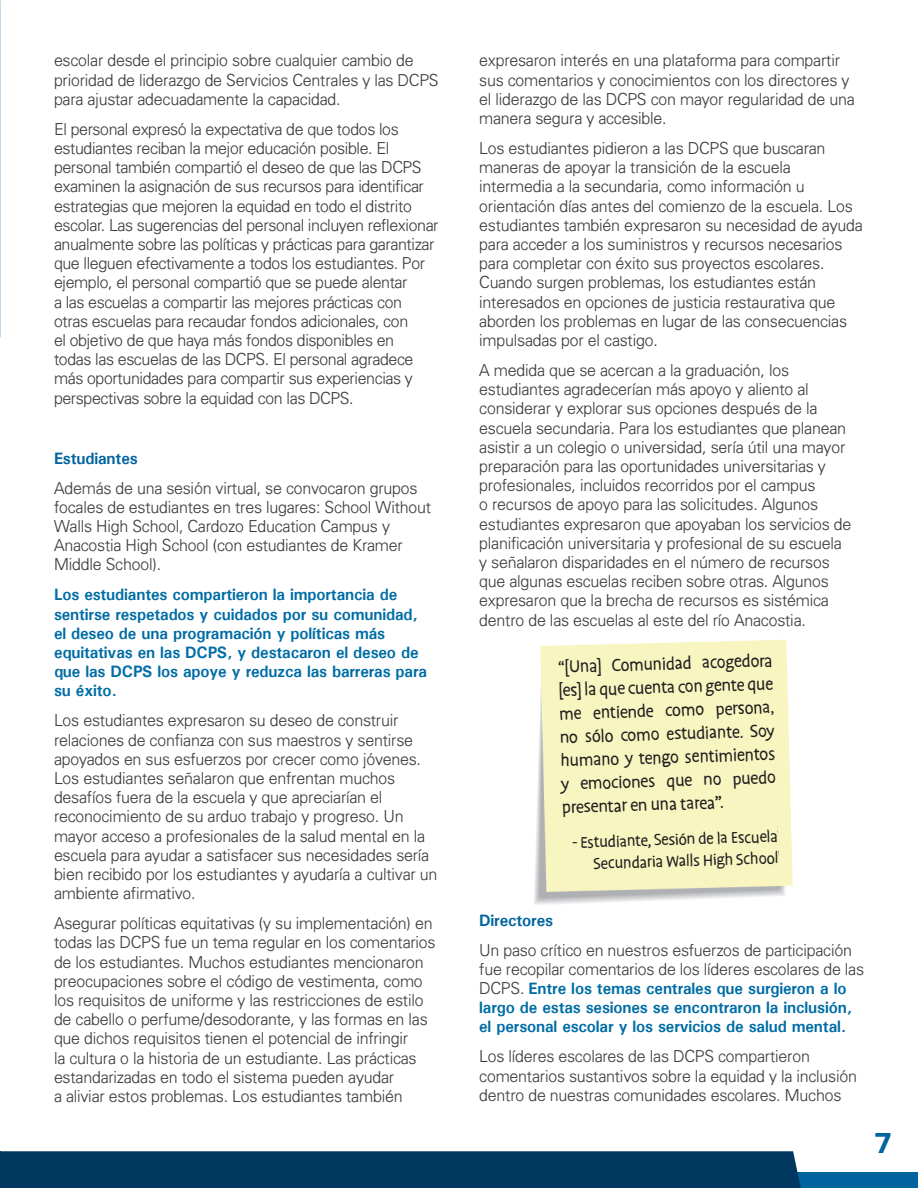
<style>
.page{position:relative;width:918px;height:1188px;background:#fff}
.page>*{position:absolute;margin:0;border:0;box-sizing:border-box;transform-origin:0 0}
.t1{font:700 30px "Proxima Nova";color:#00649e}
.t2{font:19.5px/23.4px "Duper";color:#231f20;text-align:justify}
.t3{font:18px/21.6px "Duper";color:#231f20;text-align:right}
.t4{font:300 16.5px/19.2px "Univers";letter-spacing:-.01em;color:#3e3e3f}
.t5{font:700 16.5px/19.2px "Univers";letter-spacing:-.01em;color:#006da5}
.t6{font:700 16.5px "Univers";letter-spacing:-.01em;color:#00649e}
.s1{font-weight:300;color:#3e3e3f}
</style>
<div class="page">
<div style="left:0;top:1172px;width:918px;height:16px;background:#00649e"></div>
<div style="left:0;top:1151px;width:801px;height:37px;background:#003860"></div>
<hr style="left:0;top:338px;width:1px;height:93px;background:#00a7e4">
<img style="left:534px;top:639px;width:259px;height:266px">
<div style="left:544px;top:651px;width:235px;height:230px;background:#f7f6c1"></div>
<p class="t4" style="left:54px;top:50px;width:386px">escolar desde el principio sobre cualquier cambio de prioridad de liderazgo de Servicios Centrales y las DCPS para ajustar adecuadamente la capacidad.</p>
<p class="t4" style="left:54px;top:119px;width:386px">El personal expresó la expectativa de que todos los estudiantes reciban la mejor educación posible. El personal también compartió el deseo de que las DCPS examinen la asignación de sus recursos para identificar estrategias que mejoren la equidad en todo el distrito escolar. Las sugerencias del personal incluyen reflexionar anualmente sobre las políticas y prácticas para garantizar que lleguen efectivamente a todos los estudiantes. Por ejemplo, el personal compartió que se puede alentar<br>a las escuelas a compartir las mejores prácticas con otras escuelas para recaudar fondos adicionales, con<br>el objetivo de que haya más fondos disponibles en<br>todas las escuelas de las DCPS. El personal agradece más oportunidades para compartir sus experiencias y perspectivas sobre la equidad con las DCPS.</p>
<p class="t6" style="left:54px;top:447px;width:85px">Estudiantes</p>
<p class="t4" style="left:54px;top:478px;width:379px">Además de una sesión virtual, se convocaron grupos focales de estudiantes en tres lugares: School Without Walls High School, Cardozo Education Campus y Anacostia High School (con estudiantes de Kramer Middle School).</p>
<p class="t5" style="left:54px;top:585px;width:375px">Los estudiantes compartieron la importancia de sentirse respetados y cuidados por su comunidad, el deseo de una programación y políticas más equitativas en las DCPS, y destacaron el deseo de que las DCPS los apoye y reduzca las barreras para su éxito.</p>
<p class="t4" style="left:54px;top:710px;width:385px">Los estudiantes expresaron su deseo de construir relaciones de confianza con sus maestros y sentirse apoyados en sus esfuerzos por crecer como jóvenes.<br>Los estudiantes señalaron que enfrentan muchos desafíos fuera de la escuela y que apreciarían el reconocimiento de su arduo trabajo y progreso. Un mayor acceso a profesionales de la salud mental en la escuela para ayudar a satisfacer sus necesidades sería bien recibido por los estudiantes y ayudaría a cultivar un ambiente afirmativo.</p>
<p class="t4" style="left:54px;top:913px;width:383px">Asegurar políticas equitativas (y su implementación) en todas las DCPS fue un tema regular en los comentarios de los estudiantes. Muchos estudiantes mencionaron preocupaciones sobre el código de vestimenta, como los requisitos de uniforme y las restricciones de estilo de cabello o perfume/desodorante, y las formas en las que dichos requisitos tienen el potencial de infringir<br>la cultura o la historia de un estudiante. Las prácticas estandarizadas en todo el sistema pueden ayudar<br>a aliviar estos problemas. Los estudiantes también</p>
<p class="t4" style="left:479px;top:50px;width:377px">expresaron interés en una plataforma para compartir sus comentarios y conocimientos con los directores y el liderazgo de las DCPS con mayor regularidad de una manera segura y accesible.</p>
<p class="t4" style="left:479px;top:138px;width:385px">Los estudiantes pidieron a las DCPS que buscaran maneras de apoyar la transición de la escuela intermedia a la secundaria, como información u orientación días antes del comienzo de la escuela. Los estudiantes también expresaron su necesidad de ayuda para acceder a los suministros y recursos necesarios para completar con éxito sus proyectos escolares.<br>Cuando surgen problemas, los estudiantes están interesados en opciones de justicia restaurativa que aborden los problemas en lugar de las consecuencias impulsadas por el castigo.</p>
<p class="t4" style="left:479px;top:360px;width:374px">A medida que se acercan a la graduación, los estudiantes agradecerían más apoyo y aliento al considerar y explorar sus opciones después de la escuela secundaria. Para los estudiantes que planean asistir a un colegio o universidad, sería útil una mayor preparación para las oportunidades universitarias y profesionales, incluidos recorridos por el campus<br>o recursos de apoyo para las solicitudes. Algunos estudiantes expresaron que apoyaban los servicios de planificación universitaria y profesional de su escuela y señalaron disparidades en el número de recursos que algunas escuelas reciben sobre otras. Algunos expresaron que la brecha de recursos es sistémica dentro de las escuelas al este del río Anacostia.</p>
<p class="t2" style="left:557px;top:657px;width:217px;rotate:-2deg">“[Una] Comunidad acogedora [es] la que cuenta con gente que me entiende como persona, no sólo como estudiante. Soy humano y tengo sentimientos y emociones que no puedo presentar en una tarea”.</p>
<p class="t3" style="left:572px;top:833px;width:207px;rotate:-2deg">- Estudiante, Sesión de la Escuela<br>Secundaria Walls High School</p>
<p class="t6" style="left:479px;top:909px;width:75px">Directores</p>
<p class="t5" style="left:479px;top:940px;width:386px"><span class="s1">Un paso crítico en nuestros esfuerzos de participación fue recopilar comentarios de los líderes escolares de las DCPS.</span> Entre los temas centrales que surgieron a lo largo de estas sesiones se encontraron la inclusión, el personal escolar y los servicios de salud mental.</p>
<p class="t4" style="left:479px;top:1046px;width:379px">Los líderes escolares de las DCPS compartieron comentarios sustantivos sobre la equidad y la inclusión dentro de nuestras comunidades escolares. Muchos</p>
<p class="t1" style="left:875px;top:1121px;width:18px">7</p>
</div>
